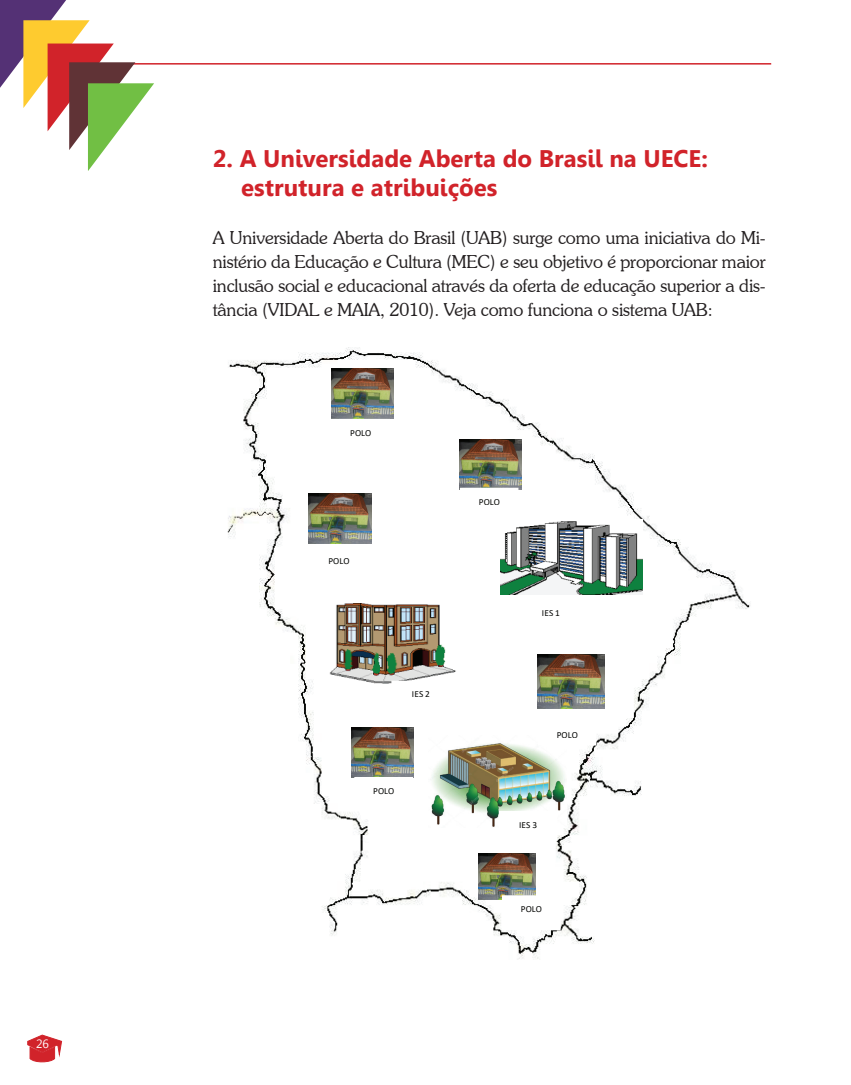
<style>
.page{position:relative;width:851px;height:1085px;background:#fff}
.page>*{position:absolute;margin:0;border:0;box-sizing:border-box;transform-origin:0 0}
.t1{font:700 24px/28.8px "Gisha";color:#d1232a}
.t2{font:300 18px/24px "Souvenir IT Cby BT";letter-spacing:-.01em;color:#231f20;text-align:justify}
.t3{font:12px "Gisha";color:#fff}
.t4{font:9.3px "Calibri";letter-spacing:.01em;color:#040503}
</style>
<div class="page">
<svg style="left:28px;top:1034px;width:34px;height:27px"></svg>
<hr style="left:25px;top:63px;width:746px;height:2px;background:#d1232a">
<svg style="left:0;top:0;width:154px;height:171px"></svg>
<img style="left:227px;top:348px;width:523px;height:612px">
<img style="left:428px;top:735px;width:138px;height:91px">
<img style="left:500px;top:519px;width:142px;height:75px">
<img style="left:323px;top:603px;width:139px;height:80px">
<img style="left:308px;top:493px;width:63px;height:50px">
<img style="left:331px;top:369px;width:62px;height:49px">
<img style="left:537px;top:654px;width:67px;height:54px">
<img style="left:459px;top:440px;width:62px;height:49px">
<img style="left:351px;top:727px;width:62px;height:49px">
<img style="left:478px;top:853px;width:57px;height:45px">
<div style="left:332px;top:419px;width:57px;height:25px;background:#fff"></div>
<div style="left:502px;top:895px;width:58px;height:34px;background:#fff"></div>
<div style="left:310px;top:547px;width:57px;height:26px;background:#fff"></div>
<div style="left:355px;top:777px;width:57px;height:27px;background:#fff"></div>
<div style="left:354px;top:776px;width:59px;height:29px;border:1px solid #fff"></div>
<div style="left:538px;top:721px;width:57px;height:23px;background:#fff"></div>
<div style="left:460px;top:488px;width:57px;height:23px;background:#fff"></div>
<div style="left:460px;top:487px;width:58px;height:25px;border:1px solid #fff"></div>
<div style="left:522px;top:600px;width:57px;height:23px;background:#fff"></div>
<div style="left:392px;top:681px;width:57px;height:23px;background:#fff"></div>
<div style="left:499px;top:811px;width:57px;height:28px;background:#fff"></div>
<p class="t3" style="left:36px;top:1036px;width:14px">26</p>
<h1 class="t1" style="left:241px;top:144px;width:468px;text-indent:-28px">2. A Universidade Aberta do Brasil na UECE: estrutura e atribuições</h1>
<p class="t2" style="left:213px;top:225px;width:554px">A Universidade Aberta do Brasil (UAB) surge como uma iniciativa do Mi&shy;nistério da Educação e Cultura (MEC) e seu objetivo é proporcionar maior inclusão social e educacional através da oferta de educação superior a dis&shy;tância (VIDAL e MAIA, 2010). Veja como funciona o sistema UAB:</p>
<p class="t4" style="left:350px;top:426px;width:23px">POLO</p>
<p class="t4" style="left:328px;top:554px;width:23px">POLO</p>
<p class="t4" style="left:412px;top:687px;width:19px">IES 2</p>
<p class="t4" style="left:373px;top:784px;width:23px">POLO</p>
<p class="t4" style="left:478px;top:495px;width:23px">POLO</p>
<p class="t4" style="left:542px;top:606px;width:19px">IES 1</p>
<p class="t4" style="left:556px;top:728px;width:23px">POLO</p>
<p class="t4" style="left:519px;top:817px;width:19px">IES 3</p>
<p class="t4" style="left:521px;top:902px;width:23px">POLO</p>
</div>
